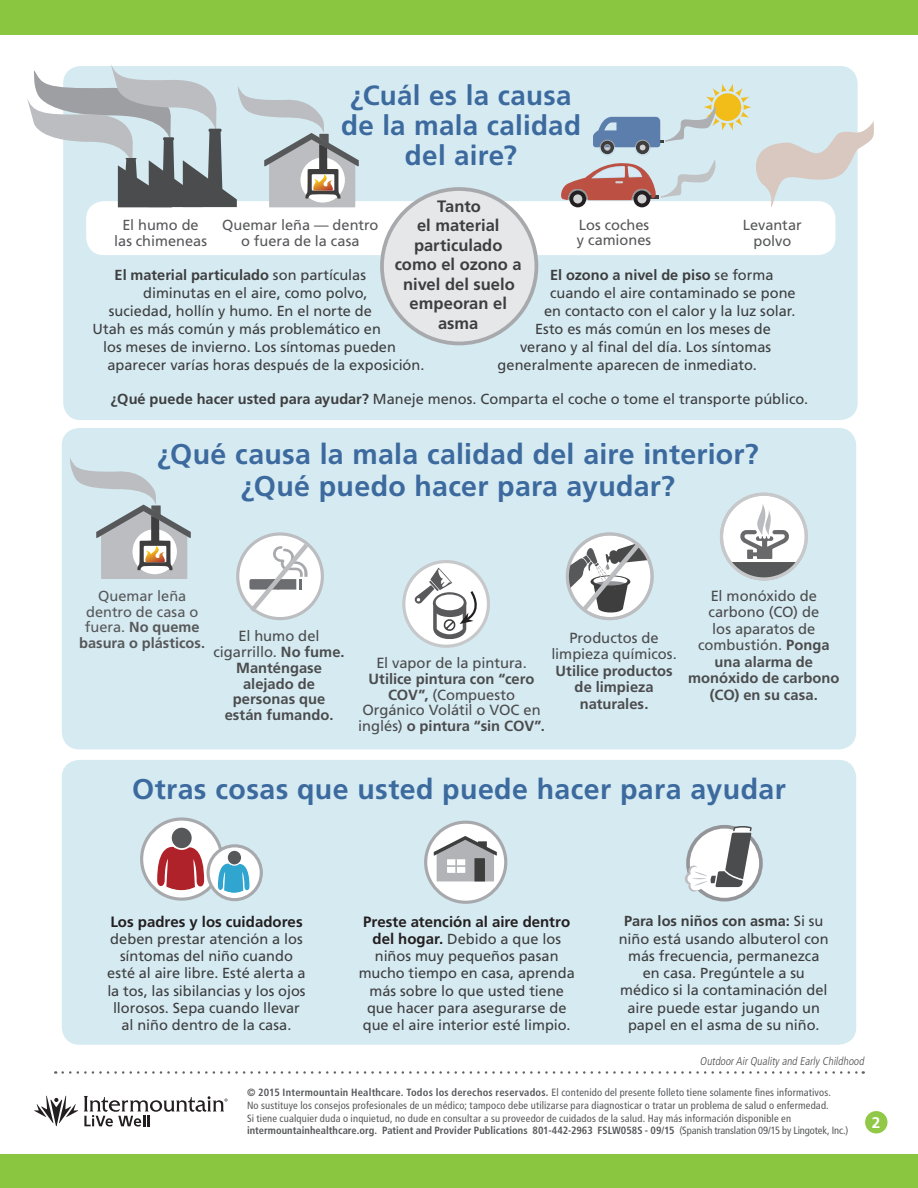
<style>
.page{position:relative;width:918px;height:1188px;background:#fff}
.page>*{position:absolute;margin:0;border:0;box-sizing:border-box;transform-origin:0 0}
.Level_1{font:700 28.5px/31.5px "Frutiger LT Std";letter-spacing:.015em;color:#3c6a9e;text-align:center}
.Level_1-2{font:700 27.75px/30px "Frutiger LT Std";letter-spacing:.01em;color:#3c6a9e;text-align:center}
.Main{font:700 16.5px/19.5px "Frutiger LT Std";color:#3e3e3f;text-align:center}
.t1{font:700 15.45px "Frutiger LT Std";color:#fff}
.Main-2{font:700 15px "Frutiger LT Std";color:#231f20}
.Level_1-3{font:14.7px/16.5px "Frutiger LT Std";color:#4b4c4d;text-align:center}
.Level_1-4{font:700 14.7px/15.8px "Frutiger LT Std";color:#4b4c4d;text-align:center}
.Main-3{font:14.55px/17.2px "Frutiger LT Std";color:#3e3e3f;text-align:center}
.Main-4{font:14.55px/15.8px "Frutiger LT Std";color:#57585a;text-align:center}
.Main-5{font:700 14.55px "Frutiger LT Std";color:#3e3e3f}
.List_intro_-_extra_s{font:italic 300 condensed 11.25px "Frutiger LT Std";color:#4b4c4d}
.Footer__h6{font:condensed 10.5px/12.8px "Frutiger LT Std";letter-spacing:.015em;color:#57585a}
.s1{font-weight:400}
.s2{font-weight:700}
.s3{font-weight:700;font-size:15px;color:#231f20}
</style>
<div class="page">
<div style="left:0;top:0;width:918px;height:35px;background:#8bc640"></div>
<div style="left:0;top:1154px;width:918px;height:34px;background:#8bc640"></div>
<div style="left:865px;top:1111px;width:23px;height:22px;background:#91c847;border-radius:50%"></div>
<svg style="left:34px;top:1096px;width:44px;height:30px"></svg>
<svg style="left:84px;top:1096px;width:144px;height:31px"></svg>
<svg style="left:63px;top:1071px;width:801px;height:3px"></svg>
<div style="left:62px;top:428px;width:794px;height:321px;background:#d5eaf1;border-radius:18px"></div>
<div style="left:63px;top:66px;width:795px;height:354px;background:#d5eaf1;border-radius:18px"></div>
<div style="left:62px;top:760px;width:794px;height:285px;background:#d5eaf1;border-radius:18px"></div>
<svg style="left:142px;top:819px;width:80px;height:80px;background:#f4f4f5"></svg>
<div style="left:140px;top:817px;width:83px;height:84px;border:3px solid #a8a9ad;border-radius:50%"></div>
<svg style="left:157px;top:844px;width:47px;height:46px;background:#c2555b"></svg>
<div style="left:171px;top:827px;width:22px;height:22px;background:#57585a;border-radius:50%"></div>
<div style="left:170px;top:826px;width:23px;height:24px;border:2px solid #fff;border-radius:50%"></div>
<svg style="left:208px;top:846px;width:53px;height:54px"></svg>
<div style="left:207px;top:844px;width:56px;height:57px;border:3px solid #a8a9ad;border-radius:50%"></div>
<svg style="left:218px;top:862px;width:31px;height:31px"></svg>
<div style="left:227px;top:850px;width:15px;height:15px;background:#57585a;border-radius:50%"></div>
<div style="left:227px;top:850px;width:15px;height:16px;border:1px solid #fff;border-radius:50%"></div>
<svg style="left:426px;top:822px;width:80px;height:80px;background:#f3f3f4"></svg>
<div style="left:424px;top:821px;width:83px;height:83px;border:3px solid #a8a9ad;border-radius:50%"></div>
<svg style="left:434px;top:836px;width:63px;height:45px;background:#b2b3b5"></svg>
<hr style="left:445px;top:865px;width:22px;height:2px;background:#b2b3b7">
<svg style="left:70px;top:458px;width:121px;height:121px"></svg>
<svg style="left:567px;top:537px;width:82px;height:78px;background:#c0c2c4"></svg>
<div style="left:566px;top:532px;width:88px;height:88px;border:3px solid #bcbdc0;border-radius:50%"></div>
<svg style="left:721px;top:494px;width:85px;height:85px"></svg>
<svg style="left:731px;top:504px;width:65px;height:73px;background:#cbcccd"></svg>
<div style="left:720px;top:493px;width:88px;height:88px;border:3px solid #c7c8ca;border-radius:50%"></div>
<svg style="left:238px;top:534px;width:84px;height:85px"></svg>
<div style="left:236px;top:532px;width:88px;height:88px;border:3px solid #bcbdc0;border-radius:50%"></div>
<svg style="left:245px;top:539px;width:68px;height:78px;background:#e3e5e6"></svg>
<svg style="left:404px;top:562px;width:84px;height:84px"></svg>
<div style="left:402px;top:560px;width:88px;height:88px;border:3px solid #c7c8ca;border-radius:50%"></div>
<svg style="left:412px;top:568px;width:71px;height:75px;background:#d5d6d7"></svg>
<svg style="left:688px;top:827px;width:73px;height:73px"></svg>
<div style="left:686px;top:825px;width:77px;height:76px;border:4px solid #939598;border-radius:50%"></div>
<svg style="left:685px;top:826px;width:67px;height:66px;background:#c1c3c4"></svg>
<div style="left:86px;top:201px;width:750px;height:54px;background:#fff;border-radius:18px"></div>
<div style="left:382px;top:189px;width:154px;height:154px;background:#e6e7e9;border-radius:50%"></div>
<div style="left:380px;top:187px;width:158px;height:158px;border:4px solid #a8a9ad;border-radius:50%"></div>
<svg style="left:27px;top:65px;width:332px;height:142px"></svg>
<svg style="left:561px;top:84px;width:313px;height:126px"></svg>
<p class="Level_1-2" style="left:341px;top:80px;width:242px">¿Cuál es la causa de la mala calidad del aire?</p>
<p class="Main" style="left:395px;top:196px;width:129px">Tanto<br>el material particulado como el ozono a nivel del suelo empeoran el asma</p>
<p class="Main-4" style="left:114px;top:217px;width:94px">El humo de las chimeneas</p>
<p class="Main-4" style="left:743px;top:217px;width:60px">Levantar polvo</p>
<p class="Main-4" style="left:222px;top:217px;width:158px">Quemar leña — dentro o fuera de la casa</p>
<p class="Main-4" style="left:577px;top:218px;width:76px;line-height:15px;text-align:left">Los coches y camiones</p>
<p class="Main-5" style="left:550px;top:267px;width:225px">El ozono a nivel de piso <span class="s1">se forma</span></p>
<p class="Main-3" style="left:550px;top:285px;width:247px">cuando el aire contaminado se pone</p>
<p class="Main-3" style="left:544px;top:303px;width:253px">en contacto con el calor y la luz solar.</p>
<p class="Main-3" style="left:535px;top:321px;width:237px">Esto es más común en los meses de</p>
<p class="Main-3" style="left:520px;top:339px;width:253px">verano y al final del día. Los síntomas</p>
<p class="Main-3" style="left:498px;top:357px;width:261px">generalmente aparecen de inmediato.</p>
<p class="Main-5" style="left:115px;top:267px;width:253px">El material particulado <span class="s1">son partículas</span></p>
<p class="Main-3" style="left:143px;top:285px;width:226px">diminutas en el aire, como polvo,</p>
<p class="Main-3" style="left:109px;top:303px;width:265px">suciedad, hollín y humo. En el norte de</p>
<p class="Main-3" style="left:92px;top:321px;width:290px">Utah es más común y más problemático en</p>
<p class="Main-3" style="left:103px;top:339px;width:294px">los meses de invierno. Los síntomas pueden</p>
<p class="Main-3" style="left:108px;top:357px;width:318px">aparecer varías horas después de la exposición.</p>
<p class="Main-3" style="left:111px;top:391px;width:699px"><span class="s2">¿Qué puede hacer usted para ayudar?</span> Maneje menos. Comparta el coche o tome el transporte público.</p>
<p class="Level_1" style="left:158px;top:439px;width:603px">¿Qué causa la mala calidad del aire interior? ¿Qué puedo hacer para ayudar?</p>
<p class="Main-4" style="left:79px;top:588px;width:128px">Quemar leña dentro de casa o fuera. <span class="s2">No queme basura o plásticos.</span></p>
<p class="Level_1-4" style="left:214px;top:628px;width:133px"><span class="s1">El humo del cigarrillo.</span> No fume.<br>Manténgase alejado de personas que están fumando.</p>
<p class="Level_1-3" style="left:358px;top:655px;width:188px;line-height:15.8px">El vapor de la pintura.<br><span class="s2">Utilice pintura con “cero<br>COV”,</span> (Compuesto<br>Orgánico Volátil o VOC en inglés) <span class="s2">o pintura “sin COV”.</span></p>
<p class="Level_1-4" style="left:551px;top:629px;width:127px;line-height:16.5px"><span class="s1">Productos de limpieza químicos.<br></span>Utilice productos de limpieza naturales.</p>
<p class="Level_1-3" style="left:688px;top:587px;width:153px">El monóxido de carbono (CO) de<br>los aparatos de combustión. <span class="s2">Ponga una alarma de monóxido de carbono (CO) en su casa.</span></p>
<p class="Level_1" style="left:132px;top:774px;width:655px">Otras cosas que usted puede hacer para ayudar</p>
<p class="Main-2" style="left:110px;top:913px;width:194px">Los padres y los cuidadores</p>
<p class="Main-3" style="left:107px;top:930px;width:200px">deben prestar atención a los síntomas del niño cuando esté al aire libre. Esté alerta a la tos, las sibilancias y los ojos llorosos. Sepa cuando llevar al niño dentro de la casa.</p>
<p class="Main-2" style="left:363px;top:913px;width:208px">Preste atención al aire dentro</p>
<p class="Main-3" style="left:359px;top:930px;width:218px"><span class="s3">del hogar.</span> Debido a que los niños muy pequeños pasan mucho tiempo en casa, aprenda más sobre lo que usted tiene que hacer para asegurarse de que el aire interior esté limpio.</p>
<p class="Main-3" style="left:619px;top:913px;width:211px"><span class="s2">Para los niños con asma:</span> Si su niño está usando albuterol con más frecuencia, permanezca en casa. Pregúntele a su médico si la contaminación del aire puede estar jugando un papel en el asma de su niño.</p>
<p class="List_intro_-_extra_s" style="left:700px;top:1054px;width:168px">OutdoorAirQuality and Early Childhood</p>
<p class="Footer__h6" style="left:247px;top:1086px;width:603px"><span class="s2">© 2015 Intermountain Healthcare. Todos los derechos reservados.</span> El contenido del presente folleto tiene solamente fines informativos.<br>No sustituye los consejos profesionales de un médico; tampoco debe utilizarse para diagnosticar o tratar un problema de salud o enfermedad.<br>Si tiene cualquier duda o inquietud, no dude en consultar a su proveedor de cuidados de la salud. Hay más información disponible en <span class="s2">intermountainhealthcare.org. Patient and Provider Publications 801-442-2963 FSLW058S - 09/15</span> (Spanish translation 09/15 by Lingotek, Inc.)</p>
<p class="t1" style="left:872px;top:1113px;width:10px">2</p>
</div>
